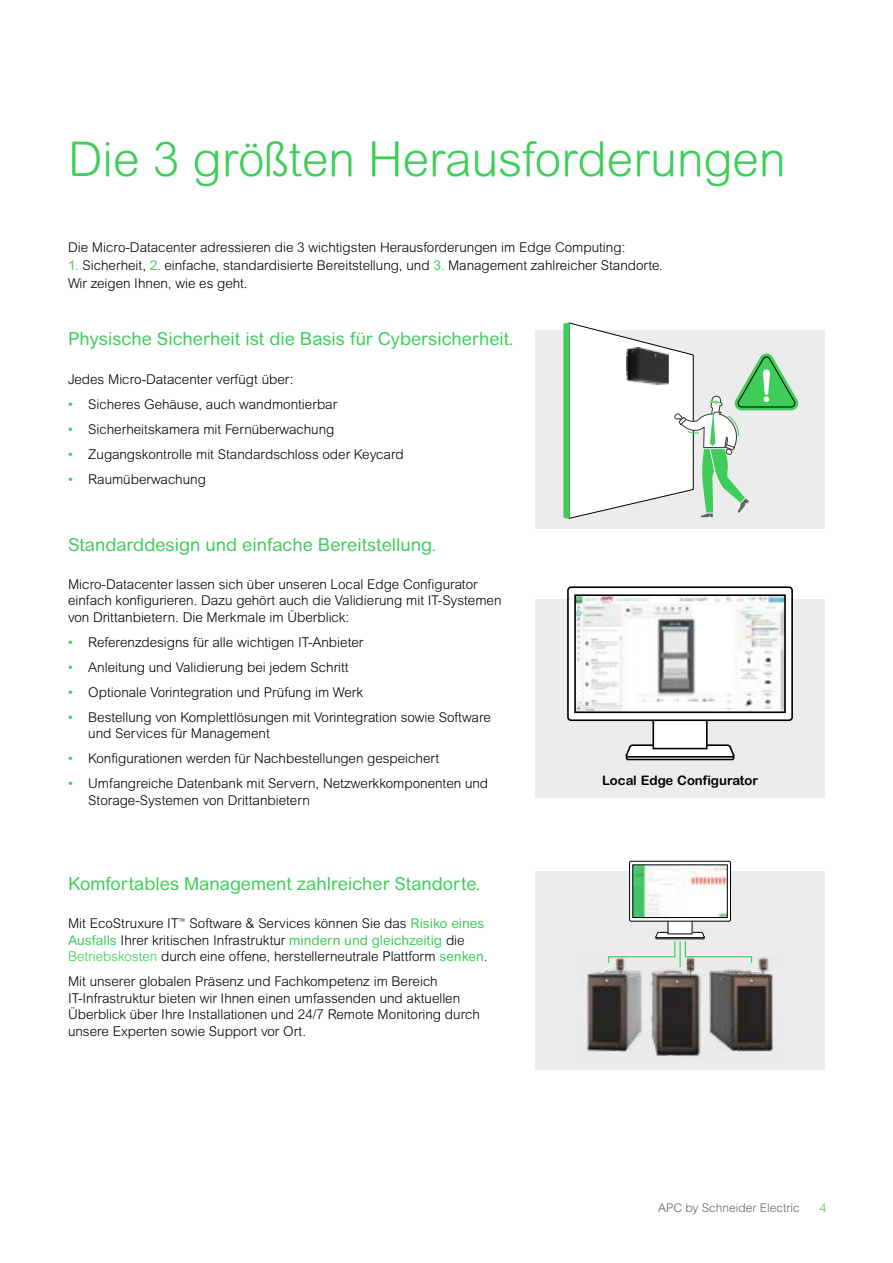
<style>
.page{position:relative;width:893px;height:1263px;background:#fff}
.page>*{position:absolute;margin:0;border:0;box-sizing:border-box;transform-origin:0 0}
.t1{font:300 48px "Arial Rounded MT Pro";color:#3dcd58}
.t2{font:18px "Arial Rounded MT Pro";color:#3dcd58}
.t3{font:300 13.5px/16.5px "Arial Rounded MT Pro";color:#000}
.t4{font:700 13.2px "Arial Rounded MT Pro";color:#000}
.t5{font:300 12px "Arial MT Pro";color:#626469}
.t6{font:300 12px "Arial MT Pro";color:#3dcd58}
.s1{font-weight:400;color:#3dcd58}
.s2{color:#3dcd58}
</style>
<div class="page">
<div style="left:535px;top:599px;width:290px;height:199px;background:#ececed"></div>
<div style="left:535px;top:330px;width:290px;height:198px;background:#ececed"></div>
<div style="left:535px;top:871px;width:290px;height:199px;background:#ececed"></div>
<svg style="left:563px;top:322px;width:236px;height:197px"></svg>
<img style="left:587px;top:957px;width:186px;height:100px">
<svg style="left:625px;top:744px;width:110px;height:17px;background:#afafaf"></svg>
<div style="left:653px;top:715px;width:54px;height:33px;background:#fff"></div>
<div style="left:652px;top:714px;width:56px;height:35px;border:2px solid #000"></div>
<svg style="left:567px;top:586px;width:226px;height:136px"></svg>
<svg style="left:608px;top:932px;width:145px;height:35px"></svg>
<div style="left:668px;top:919px;width:24px;height:15px;background:#fff"></div>
<svg style="left:629px;top:860px;width:102px;height:62px"></svg>
<h1 class="t1" style="left:68px;top:131px;width:719px">Die 3 größten Herausforderungen</h1>
<p class="t3" style="left:68px;top:240px;width:559px">Die Micro-Datacenter adressieren die 3 wichtigsten Herausforderungen im Edge Computing:</p>
<p class="t3" style="left:68px;top:257px;width:596px;line-height:18px"><span class="s1">1.</span> Sicherheit, <span class="s1">2.</span> einfache, standardisierte Bereitstellung, und <span class="s1">3.</span> Management zahlreicher Standorte.<br>Wir zeigen Ihnen, wie es geht.</p>
<h2 class="t2" style="left:68px;top:329px;width:447px">Physische Sicherheit ist die Basis für Cybersicherheit.</h2>
<p class="t3" style="left:68px;top:371px;width:227px">Jedes Micro-Datacenter verfügt über:</p>
<p class="t3" style="left:68px;top:396px;width:271px"><span class="s1">•</span> Sicheres Gehäuse, auch wandmontierbar</p>
<p class="t3" style="left:68px;top:421px;width:268px"><span class="s1">•</span> Sicherheitskamera mit Fernüberwachung</p>
<p class="t3" style="left:68px;top:446px;width:337px"><span class="s1">•</span> Zugangskontrolle mit Standardschloss oder Keycard</p>
<p class="t3" style="left:68px;top:471px;width:139px"><span class="s1">•</span> Raumüberwachung</p>
<h2 class="t2" style="left:68px;top:534px;width:369px">Standarddesign und einfache Bereitstellung.</h2>
<p class="t3" style="left:68px;top:576px;width:435px">Micro-Datacenter lassen sich über unseren Local Edge Configurator einfach konfigurieren. Dazu gehört auch die Validierung mit IT-Systemen von Drittanbietern. Die Merkmale im Überblick:</p>
<p class="t3" style="left:68px;top:634px;width:297px"><span class="s1">•</span> Referenzdesigns für alle wichtigen IT-Anbieter</p>
<p class="t3" style="left:68px;top:659px;width:282px"><span class="s1">•</span> Anleitung und Validierung bei jedem Schritt</p>
<p class="t3" style="left:68px;top:684px;width:297px"><span class="s1">•</span> Optionale Vorintegration und Prüfung im Werk</p>
<p class="t3" style="left:88px;top:709px;width:404px;text-indent:-20px"><span class="s1">•</span> Bestellung von Komplettlösungen mit Vorintegration sowie Software und Services für Management</p>
<p class="t3" style="left:68px;top:751px;width:373px"><span class="s1">•</span> Konfigurationen werden für Nachbestellungen gespeichert</p>
<p class="t3" style="left:88px;top:776px;width:401px;text-indent:-20px"><span class="s1">•</span> Umfangreiche Datenbank mit Servern, Netzwerkkomponenten und<br>Storage-Systemen von Drittanbietern</p>
<h2 class="t2" style="left:68px;top:873px;width:414px">Komfortables Management zahlreicher Standorte.</h2>
<p class="t3" style="left:68px;top:916px;width:421px">Mit EcoStruxure IT<sup>™</sup> Software &amp; Services können Sie das <span class="s1">Risiko eines<br>Ausfalls</span> Ihrer kritischen Infrastruktur <span class="s1">mindern und gleichzeitig</span> die<br><span class="s2">Betriebskosten</span> durch eine offene, herstellerneutrale Plattform <span class="s1">senken</span>.</p>
<p class="t3" style="left:68px;top:974px;width:413px">Mit unserer globalen Präsenz und Fachkompetenz im Bereich IT-Infrastruktur bieten wir Ihnen einen umfassenden und aktuellen Überblick über Ihre Installationen und 24/7 Remote Monitoring durch unsere Experten sowie Support vor Ort.</p>
<p class="t4" style="left:602px;top:772px;width:158px">Local Edge Configurator</p>
<p class="t5" style="left:658px;top:1200px;width:143px">APC by Schneider Electric</p>
<p class="t6" style="left:820px;top:1200px;width:8px">4</p>
</div>
